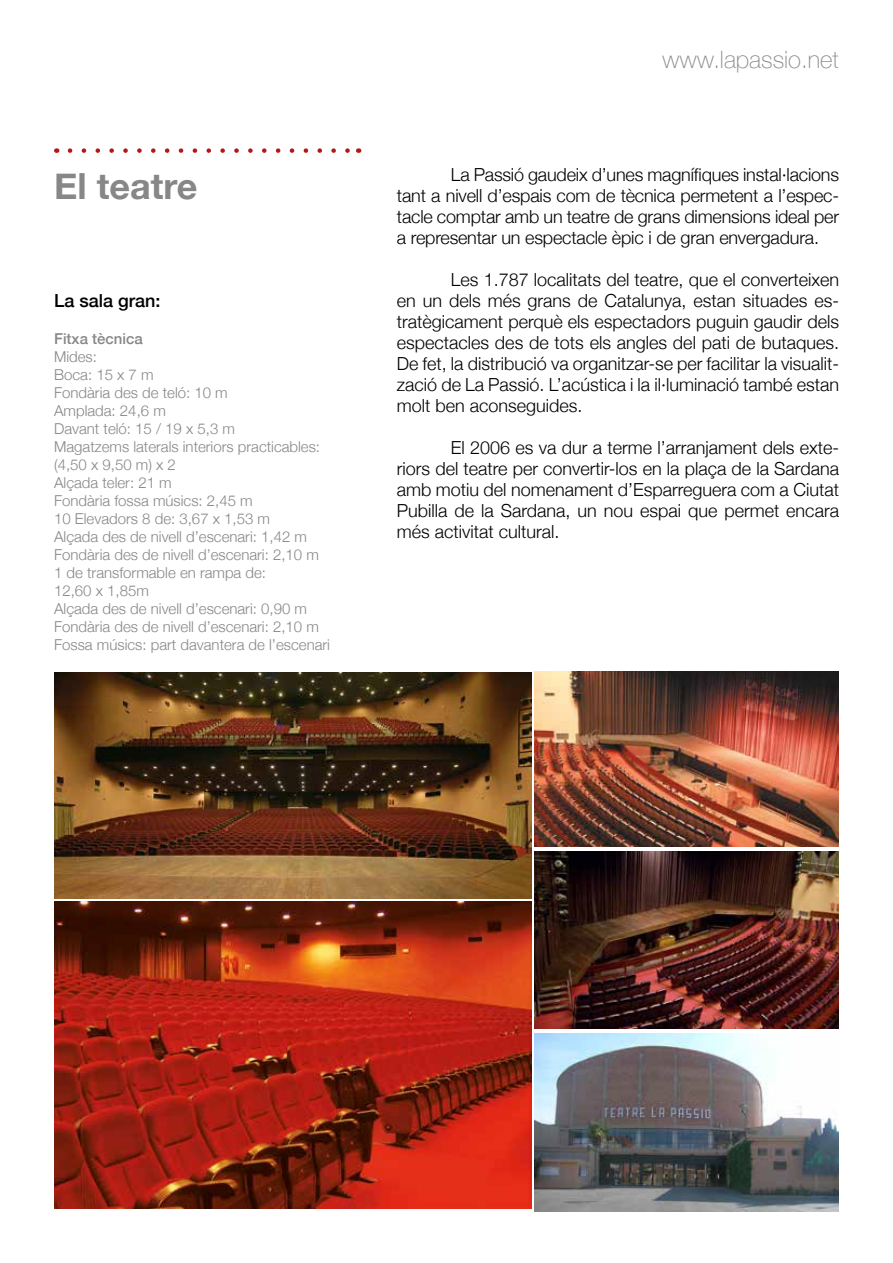
<style>
.page{position:relative;width:893px;height:1263px;background:#fff}
.page>*{position:absolute;margin:0;border:0;box-sizing:border-box;transform-origin:0 0}
.t1{font:700 36px "Helvetica Neue";color:#878787}
.t2{font:100 23.85px "Helvetica Neue";color:#878787}
.t3{font:300 18px/21px "Helvetica Neue";color:#000;text-align:justify}
.t4{font:500 18px "Helvetica Neue";color:#000}
.t5{font:300 15px/18px "Helvetica Neue";color:#878787}
.t6{font:500 15px "Helvetica Neue";color:#878787}
</style>
<div class="page">
<svg style="left:70px;top:148px;width:280px;height:5px"></svg>
<img style="left:54px;top:902px;width:477px;height:307px">
<img style="left:535px;top:672px;width:304px;height:175px">
<img style="left:54px;top:673px;width:477px;height:225px">
<img style="left:535px;top:851px;width:304px;height:178px">
<img style="left:535px;top:1033px;width:304px;height:178px">
<h1 class="t1" style="left:54px;top:158px;width:145px">El teatre</h1>
<p class="t4" style="left:54px;top:287px;width:108px">La sala gran:</p>
<p class="t6" style="left:54px;top:326px;width:90px">Fitxa tècnica</p>
<p class="t5" style="left:54px;top:346px;width:277px">Mides:<br>Boca: 15 x 7 m<br>Fondària des de teló: 10 m<br>Amplada: 24,6 m<br>Davant teló: 15 / 19 x 5,3 m<br>Magatzems laterals interiors practicables: (4,50 x 9,50 m) x 2<br>Alçada teler: 21 m<br>Fondària fossa músics: 2,45 m<br>10 Elevadors 8 de: 3,67 x 1,53 m<br>Alçada des de nivell d’escenari: 1,42 m<br>Fondària des de nivell d’escenari: 2,10 m<br>1 de transformable en rampa de:<br>12,60 x 1,85m<br>Alçada des de nivell d’escenari: 0,90 m<br>Fondària des de nivell d’escenari: 2,10 m<br>Fossa músics: part davantera de l’escenari</p>
<h2 class="t2" style="left:662px;top:42px;width:178px">www.lapassio.net</h2>
<p class="t3" style="left:397px;top:163px;width:444px;text-indent:54px">La Passió gaudeix d’unes magnífiques instal·lacions tant a nivell d’espais com de tècnica permetent a l’espec&shy;tacle comptar amb un teatre de grans dimensions ideal per a representar un espectacle èpic i de gran envergadura.</p>
<p class="t3" style="left:397px;top:268px;width:444px;text-indent:54px">Les 1.787 localitats del teatre, que el converteixen en un dels més grans de Catalunya, estan situades es&shy;tratègicament perquè els espectadors puguin gaudir dels espectacles des de tots els angles del pati de butaques.<br>De fet, la distribució va organitzar-se per facilitar la visualit&shy;zació de La Passió. L’acústica i la il·luminació també estan molt ben aconseguides.</p>
<p class="t3" style="left:397px;top:436px;width:444px;text-indent:54px">El 2006 es va dur a terme l’arranjament dels exte&shy;riors del teatre per convertir-los en la plaça de la Sardana amb motiu del nomenament d’Esparreguera com a Ciutat Pubilla de la Sardana, un nou espai que permet encara més activitat cultural.</p>
</div>
